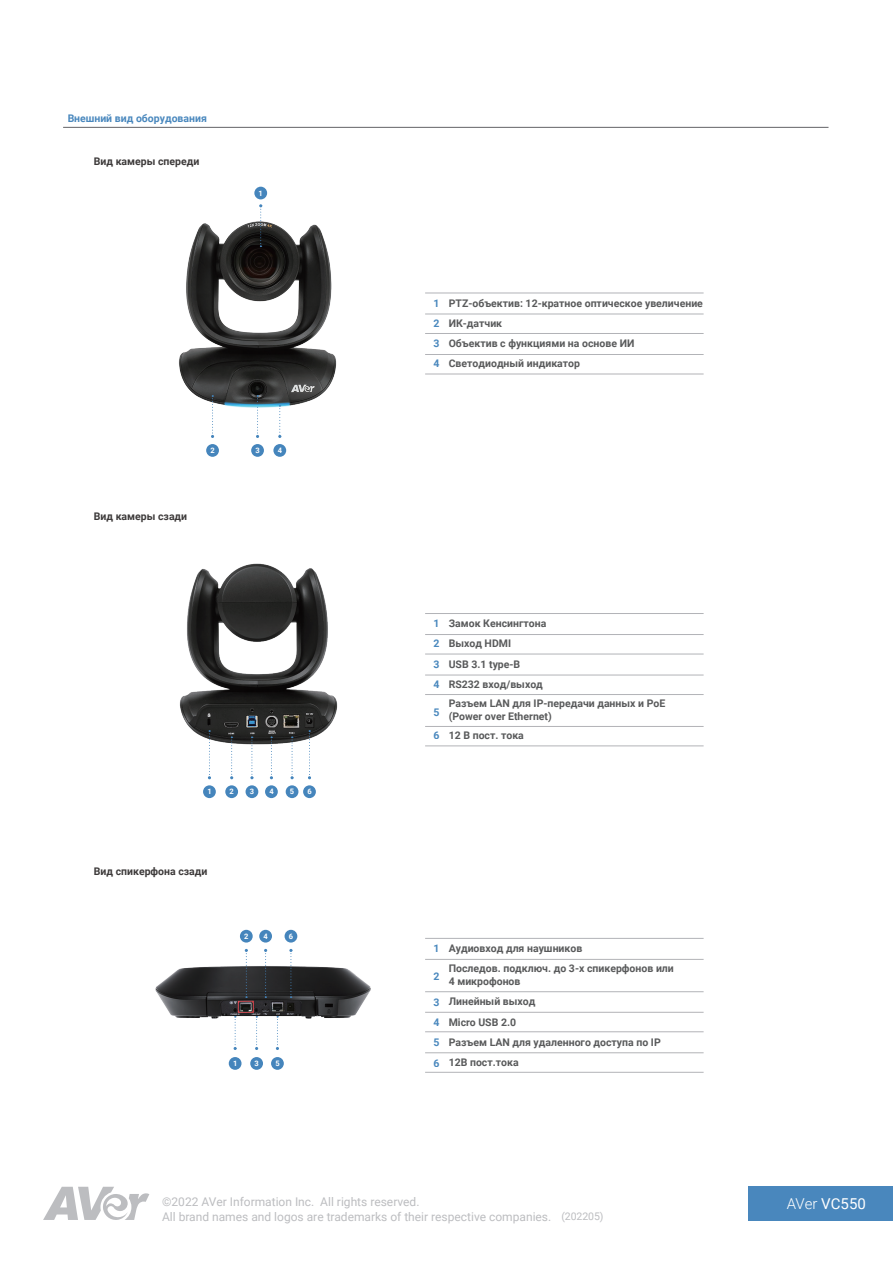
<style>
.page{position:relative;width:893px;height:1263px;background:#fff}
.page>*{position:absolute;margin:0;border:0;box-sizing:border-box;transform-origin:0 0}
.t1{font:15px "Roboto";color:#fff}
.t2{font:12px/15px "Roboto";color:#bcbdc0}
.t3{font:700 10.5px/20.2px "Roboto";color:#595a5b}
.t4{font:700 10.5px "Roboto";color:#3d3a3a}
.t5{font:700 10.5px/20.2px "Roboto";color:#4585bc;text-align:justify}
.t6{font:700 7.5px "Roboto";color:#fff}
.s1{font-size:10.5px}
.s2{font-weight:300}
</style>
<div class="page">
<svg style="left:43px;top:1187px;width:106px;height:33px"></svg>
<div style="left:748px;top:1186px;width:145px;height:34px;background:#4585bc"></div>
<img style="left:179px;top:205px;width:158px;height:203px">
<img style="left:179px;top:563px;width:159px;height:182px">
<img style="left:155px;top:929px;width:216px;height:141px">
<hr style="left:63px;top:127px;width:765px;height:1px;background:#636366">
<hr style="left:425px;top:293px;width:279px;height:1px;background:#b2b3b7">
<hr style="left:425px;top:314px;width:279px;height:1px;background:#b2b3b7">
<hr style="left:425px;top:374px;width:279px;height:1px;background:#b2b3b7">
<hr style="left:425px;top:333px;width:279px;height:1px;background:#b2b3b7">
<hr style="left:425px;top:354px;width:279px;height:1px;background:#b2b3b7">
<hr style="left:425px;top:613px;width:279px;height:1px;background:#b2b3b7">
<hr style="left:425px;top:634px;width:279px;height:1px;background:#b2b3b7">
<hr style="left:425px;top:694px;width:279px;height:1px;background:#b2b3b7">
<hr style="left:425px;top:654px;width:279px;height:1px;background:#b2b3b7">
<hr style="left:425px;top:675px;width:279px;height:1px;background:#b2b3b7">
<hr style="left:425px;top:746px;width:279px;height:1px;background:#b2b3b7">
<hr style="left:425px;top:726px;width:279px;height:1px;background:#b2b3b7">
<hr style="left:425px;top:938px;width:279px;height:1px;background:#b2b3b7">
<hr style="left:425px;top:959px;width:279px;height:1px;background:#b2b3b7">
<hr style="left:425px;top:1031px;width:279px;height:1px;background:#b2b3b7">
<hr style="left:425px;top:991px;width:279px;height:1px;background:#b2b3b7">
<hr style="left:425px;top:1012px;width:279px;height:1px;background:#b2b3b7">
<hr style="left:425px;top:1072px;width:279px;height:1px;background:#b2b3b7">
<hr style="left:425px;top:1052px;width:279px;height:1px;background:#b2b3b7">
<svg style="left:259px;top:204px;width:3px;height:43px"></svg>
<svg style="left:256px;top:395px;width:3px;height:43px"></svg>
<svg style="left:278px;top:405px;width:3px;height:33px"></svg>
<svg style="left:211px;top:395px;width:3px;height:43px"></svg>
<div style="left:254px;top:187px;width:13px;height:12px;background:#4585bc;border-radius:50%"></div>
<div style="left:251px;top:444px;width:13px;height:13px;background:#4585bc;border-radius:50%"></div>
<div style="left:273px;top:444px;width:13px;height:13px;background:#4585bc;border-radius:50%"></div>
<div style="left:206px;top:444px;width:13px;height:13px;background:#4585bc;border-radius:50%"></div>
<svg style="left:208px;top:730px;width:3px;height:49px"></svg>
<div style="left:203px;top:785px;width:13px;height:13px;background:#4585bc;border-radius:50%"></div>
<svg style="left:230px;top:736px;width:3px;height:43px"></svg>
<div style="left:225px;top:785px;width:13px;height:13px;background:#4585bc;border-radius:50%"></div>
<svg style="left:250px;top:736px;width:3px;height:43px"></svg>
<div style="left:246px;top:785px;width:12px;height:13px;background:#4585bc;border-radius:50%"></div>
<svg style="left:270px;top:736px;width:3px;height:43px"></svg>
<div style="left:265px;top:785px;width:13px;height:13px;background:#4585bc;border-radius:50%"></div>
<svg style="left:290px;top:736px;width:4px;height:43px"></svg>
<div style="left:286px;top:785px;width:12px;height:13px;background:#4585bc;border-radius:50%"></div>
<svg style="left:308px;top:730px;width:3px;height:49px"></svg>
<div style="left:303px;top:785px;width:13px;height:13px;background:#4585bc;border-radius:50%"></div>
<svg style="left:234px;top:1016px;width:3px;height:34px"></svg>
<div style="left:229px;top:1057px;width:13px;height:13px;background:#4585bc;border-radius:50%"></div>
<svg style="left:245px;top:949px;width:3px;height:49px"></svg>
<div style="left:240px;top:930px;width:13px;height:12px;background:#4585bc;border-radius:50%"></div>
<svg style="left:255px;top:1016px;width:3px;height:34px"></svg>
<div style="left:250px;top:1057px;width:13px;height:13px;background:#4585bc;border-radius:50%"></div>
<svg style="left:264px;top:949px;width:3px;height:49px"></svg>
<div style="left:259px;top:930px;width:13px;height:12px;background:#4585bc;border-radius:50%"></div>
<svg style="left:276px;top:1016px;width:3px;height:34px"></svg>
<div style="left:271px;top:1057px;width:13px;height:13px;background:#4585bc;border-radius:50%"></div>
<svg style="left:289px;top:949px;width:3px;height:49px"></svg>
<div style="left:285px;top:930px;width:12px;height:12px;background:#4585bc;border-radius:50%"></div>
<p class="t5" style="left:67px;top:107px;width:141px">Внешний вид оборудования</p>
<p class="t4" style="left:94px;top:154px;width:107px">Вид камеры спереди</p>
<p class="t6" style="left:259px;top:188px;width:6px">1</p>
<p class="t4" style="left:94px;top:509px;width:95px">Вид камеры сзади</p>
<p class="t6" style="left:210px;top:445px;width:6px">2</p>
<p class="t6" style="left:255px;top:445px;width:6px">3</p>
<p class="t6" style="left:278px;top:445px;width:6px">4</p>
<p class="t6" style="left:207px;top:786px;width:6px">1</p>
<p class="t6" style="left:230px;top:786px;width:6px">2</p>
<p class="t6" style="left:250px;top:786px;width:6px">3</p>
<p class="t6" style="left:269px;top:786px;width:6px">4</p>
<p class="t6" style="left:290px;top:786px;width:6px">5</p>
<p class="t6" style="left:307px;top:786px;width:6px">6</p>
<p class="t4" style="left:94px;top:864px;width:115px">Вид спикерфона сзади</p>
<p class="t6" style="left:244px;top:931px;width:6px">2</p>
<p class="t6" style="left:264px;top:931px;width:6px">4</p>
<p class="t6" style="left:289px;top:931px;width:6px">6</p>
<p class="t6" style="left:233px;top:1058px;width:6px">1</p>
<p class="t6" style="left:255px;top:1058px;width:6px">3</p>
<p class="t6" style="left:275px;top:1058px;width:6px">5</p>
<p class="t5" style="left:433px;top:292px;width:8px">1<br>2<br>3<br>4</p>
<p class="t3" style="left:449px;top:292px;width:256px">PTZ-объектив: 12-кратное оптическое увеличение<br>ИК-датчик<br>Объектив с функциями на основе ИИ<br>Светодиодный индикатор</p>
<p class="t5" style="left:433px;top:613px;width:8px">1<br>2<br>3<br>4</p>
<p class="t5" style="left:433px;top:701px;width:8px;line-height:22.5px">5<br>6</p>
<p class="t3" style="left:449px;top:613px;width:99px">Замок Кенсингтона<br>Выход HDMI<br>USB 3.1 type-B<br>RS232 вход/выход</p>
<p class="t3" style="left:449px;top:696px;width:218px;line-height:13px">Разъем LAN для IP-передачи данных и PoE (Power over Ethernet)</p>
<p class="t3" style="left:449px;top:725px;width:77px">12 В пост. тока</p>
<p class="t5" style="left:433px;top:938px;width:8px">1</p>
<p class="t5" style="left:433px;top:966px;width:8px">2</p>
<p class="t5" style="left:433px;top:992px;width:8px">3<br>4<br>5<br>6</p>
<p class="t3" style="left:449px;top:938px;width:227px">Аудиовход для наушников<br>Последов. подключ. до 3-х спикерфонов или</p>
<p class="t3" style="left:449px;top:971px;width:214px">4 микрофонов<br>Линейный выход<br>Micro USB 2.0<br>Разъем LAN для удаленного доступа по IP<br>12В пост.тока</p>
<p class="t2" style="left:162px;top:1193px;width:443px">©2022 AVer Information Inc. All rights reserved.<br>All brand names and logos are trademarks of their respective companies. <span class="s1">(202205)</span></p>
<h1 class="t1" style="left:787px;top:1193px;width:81px"><span class="s2">AVer</span> VC550</h1>
</div>
